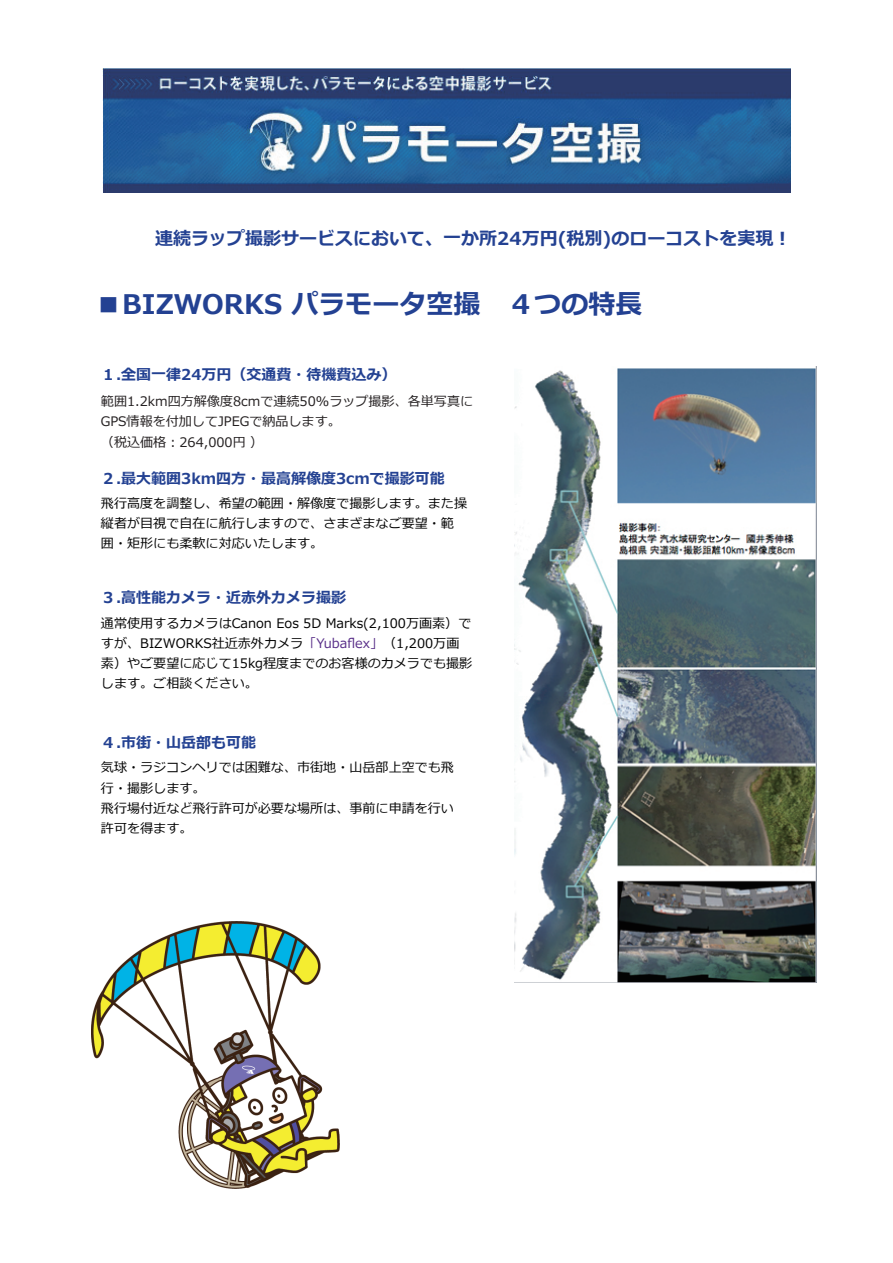
<style>
.page{position:relative;width:893px;height:1263px;background:#fff}
.page>*{position:absolute;margin:0;border:0;box-sizing:border-box;transform-origin:0 0}
.t1{font:700 27px "Meiryo";color:#234192}
.t2{font:700 18px "Meiryo";color:#234192}
.t3{font:700 15px "Meiryo";color:#234192}
.t4{font:13.05px/20.1px "Meiryo";color:#030303}
.t5{font:13.05px/20.1px "Meiryo";color:#231f20}
.s1{color:#582e88}
</style>
<div class="page">
<img style="left:102px;top:69px;width:688px;height:123px">
<img style="left:514px;top:366px;width:302px;height:617px">
<img style="left:91px;top:922px;width:249px;height:266px">
<h2 class="t2" style="left:155px;top:225px;width:638px">連続ラップ撮影サービスにおいて、一か所24万円(税別)のローコストを実現︕</h2>
<h1 class="t1" style="left:95px;top:285px;width:549px">■BIZWORKS パラモータ空撮　４つの特長</h1>
<p class="t3" style="left:101px;top:364px;width:297px">１.全国一律24万円（交通費・待機費込み）</p>
<p class="t5" style="left:101px;top:392px;width:374px">範囲1.2km四方解像度8cmで連続50%ラップ撮影、各単写真に<br>GPS情報を付加してJPEGで納品します。</p>
<p class="t5" style="left:101px;top:433px;width:164px">（税込価格︓264,000円 ）</p>
<p class="t3" style="left:101px;top:468px;width:345px">２.最大範囲3km四方・最高解像度3cmで撮影可能</p>
<p class="t4" style="left:101px;top:494px;width:368px">飛行高度を調整し、希望の範囲・解像度で撮影します。また操縦者が目視で自在に航行しますので、さまざまなご要望・範囲・矩形にも柔軟に対応いたします。</p>
<p class="t3" style="left:101px;top:587px;width:247px">３.高性能カメラ・近赤外カメラ撮影</p>
<p class="t4" style="left:101px;top:613px;width:373px">通常使用するカメラはCanon Eos 5D Marks(2,100万画素）ですが、BIZWORKS社近赤外カメラ<span class="s1">「Yubaflex」</span>（1,200万画素）やご要望に応じて15kg程度までのお客様のカメラでも撮影します。ご相談ください。</p>
<p class="t3" style="left:101px;top:732px;width:157px">４.市街・山岳部も可能</p>
<p class="t4" style="left:101px;top:758px;width:355px">気球・ラジコンヘリでは困難な、市街地・山岳部上空でも飛行・撮影します。<br>飛行場付近など飛行許可が必要な場所は、事前に申請を行い許可を得ます。</p>
</div>
